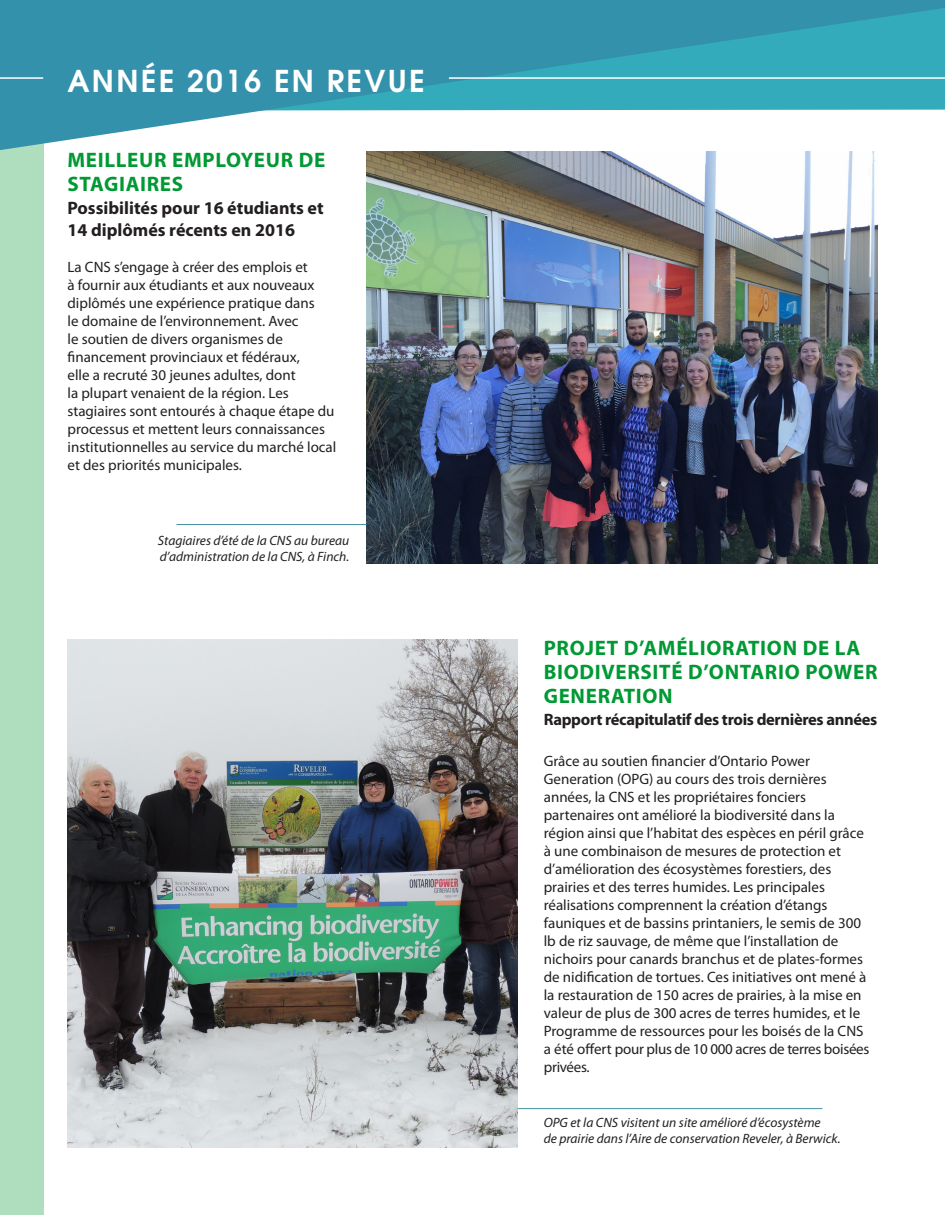
<style>
.page{position:relative;width:945px;height:1215px;background:#fff}
.page>*{position:absolute;margin:0;border:0;box-sizing:border-box;transform-origin:0 0}
.t1{font:700 30px "Te X Gyre Adventor";letter-spacing:.075em;color:#fff}
._11_13_Body{font:700 21px/24px "Myriad Pro";letter-spacing:.03em;color:#093}
._11_13_Body-2{font:700 18px/22.5px "Myriad Pro";color:#231f20}
._11_13_Body-3{font:700 16.5px "Myriad Pro";letter-spacing:-.02em;color:#231f20}
._11_13_Body-4{font:15px/18px "Myriad Pro";color:#231f20}
.t2{font:italic 13.5px/16.2px "Myriad Pro";color:#231f20}
</style>
<div class="page">
<img style="left:68px;top:639px;width:450px;height:508px">
<img style="left:367px;top:152px;width:511px;height:411px">
<hr style="left:518px;top:1108px;width:304px;height:1px;background:#4490a2">
<hr style="left:177px;top:524px;width:190px;height:1px;background:#4490a2">
<div style="left:0;top:14px;width:43px;height:1201px;background:#aedebe"></div>
<svg style="left:0;top:0;width:945px;height:150px;fill:#3391ab"></svg>
<hr style="left:449px;top:77px;width:496px;height:2px;background:#fff">
<hr style="left:0;top:77px;width:43px;height:2px;background:#fff">
<p class="t1" style="left:68px;top:55px;width:359px">ANNÉE 2016 EN REVUE</p>
<p class="_11_13_Body" style="left:68px;top:148px;width:259px">MEILLEUR EMPLOYEUR DE<br>STAGIAIRES</p>
<p class="_11_13_Body-2" style="left:68px;top:196px;width:258px">Possibilités pour 16 étudiants et<br>14 diplômés récents en 2016</p>
<p class="_11_13_Body-4" style="left:68px;top:258px;width:270px">La CNS s’engage à créer des emplois et<br>à fournir aux étudiants et aux nouveaux diplômés une expérience pratique dans<br>le domaine de l’environnement. Avec<br>le soutien de divers organismes de financement provinciaux et fédéraux,<br>elle a recruté 30 jeunes adultes, dont<br>la plupart venaient de la région. Les stagiaires sont entourés à chaque étape du processus et mettent leurs connaissances institutionnelles au service du marché local et des priorités municipales.</p>
<p class="t2" style="left:158px;top:532px;width:193px">Stagiaires d’été de la CNS au bureau d’administration de la CNS, à Finch.</p>
<p class="_11_13_Body" style="left:544px;top:635px;width:335px">PROJET D’AMÉLIORATION DE LA<br>BIODIVERSITÉ D’ONTARIO POWER<br>GENERATION</p>
<p class="_11_13_Body-3" style="left:544px;top:709px;width:335px">Rapport récapitulatif des trois dernières années</p>
<p class="_11_13_Body-4" style="left:544px;top:751px;width:327px">Grâce au soutien financier d’Ontario Power Generation (OPG) au cours des trois dernières années, la CNS et les propriétaires fonciers partenaires ont amélioré la biodiversité dans la région ainsi que l’habitat des espèces en péril grâce à une combinaison de mesures de protection et d’amélioration des écosystèmes forestiers, des prairies et des terres humides. Les principales réalisations comprennent la création d’étangs fauniques et de bassins printaniers, le semis de 300 lb de riz sauvage, de même que l’installation de nichoirs pour canards branchus et de plates-formes de nidification de tortues. Ces initiatives ont mené à la restauration de 150 acres de prairies, à la mise en valeur de plus de 300 acres de terres humides, et le Programme de ressources pour les boisés de la CNS a été offert pour plus de 10 000 acres de terres boisées privées.</p>
<p class="t2" style="left:544px;top:1114px;width:278px">OPG et la CNS visitent un site amélioré d’écosystème</p>
<p class="t2" style="left:544px;top:1130px;width:298px">de prairie dans l’Aire de conservation Reveler, à Berwick.</p>
</div>
